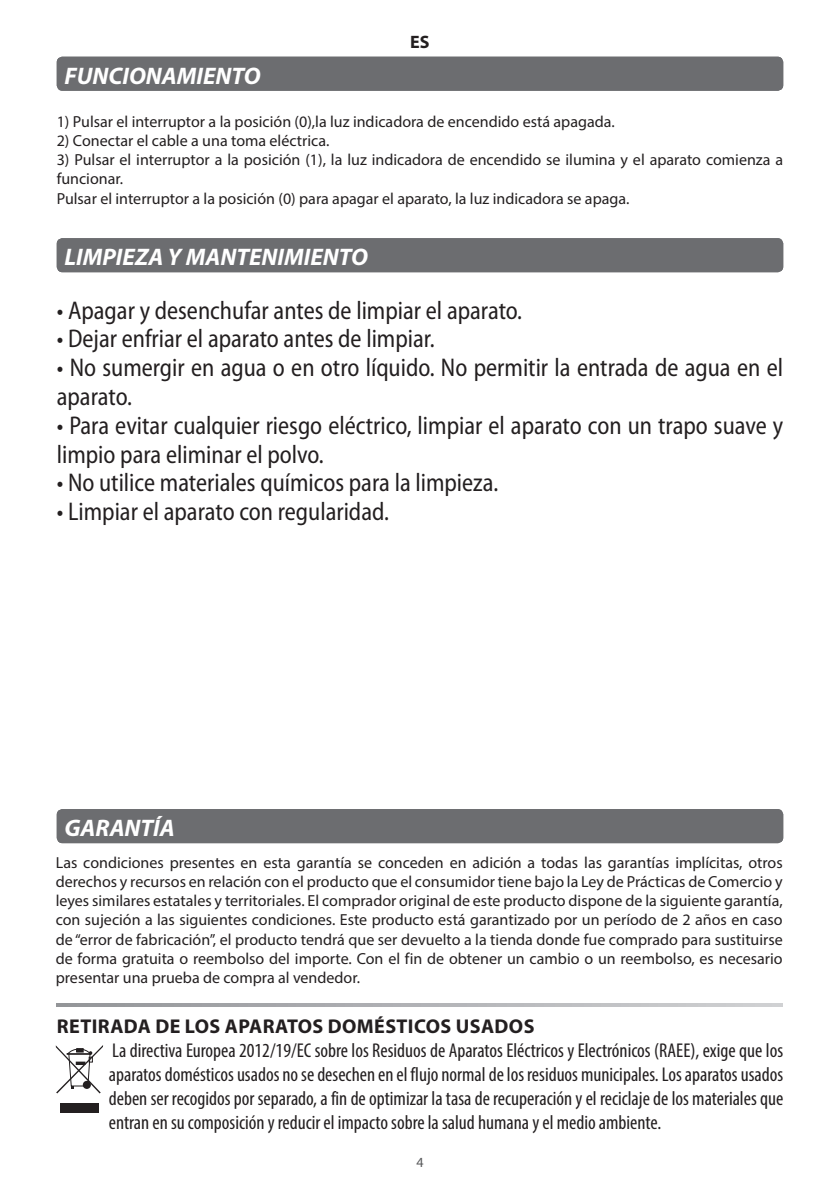
<style>
.page{position:relative;width:840px;height:1191px;background:#fff}
.page>*{position:absolute;margin:0;border:0;box-sizing:border-box;transform-origin:0 0}
.txt1{font:semi-condensed 25.6px/28.8px "Myriad Pro";color:#231f20;scale:.93 1}
.t1{font:italic 700 24px "Myriad Pro";color:#fff}
.txt1-2{font:condensed 20px/24px "Myriad Pro";color:#231f20;text-align:justify}
.txt1-3{font:700 20px "Myriad Pro";letter-spacing:.02em;color:#231f20}
.t2{font:700 18px "Myriad Pro";color:#231f20}
.general{font:16px/19.2px "Myriad Pro";color:#231f20;text-align:justify}
.txt1-4{font:16px/19.2px "Myriad Pro";color:#231f20}
.t3{font:14px "Myriad Pro";color:#57585a}
</style>
<div class="page">
<div style="left:57px;top:238px;width:725px;height:34px;background:#6c6d70;border-radius:6px"></div>
<svg style="left:56px;top:1003px;width:726px;height:3px;background:#b1b2b5"></svg>
<div style="left:57px;top:809px;width:725px;height:34px;background:#6c6d70;border-radius:6px"></div>
<div style="left:57px;top:57px;width:725px;height:34px;background:#6c6d70;border-radius:6px"></div>
<div style="left:60px;top:1103px;width:39px;height:10px;background:#231f20"></div>
<svg style="left:56px;top:1045px;width:47px;height:48px"></svg>
<p class="t2" style="left:410px;top:30px;width:21px">ES</p>
<p class="t1" style="left:64px;top:60px;width:198px">FUNCIONAMIENTO</p>
<p class="txt1-4" style="left:57px;top:112px;width:559px">1) Pulsar el interruptor a la posición (0),la luz indicadora de encendido está apagada.</p>
<p class="txt1-4" style="left:57px;top:131px;width:274px">2) Conectar el cable a una toma eléctrica.</p>
<p class="txt1-4" style="left:57px;top:150px;width:727px">3) Pulsar el interruptor a la posición (1), la luz indicadora de encendido se ilumina y el aparato comienza a funcionar.</p>
<p class="txt1-4" style="left:57px;top:188px;width:574px">Pulsar el interruptor a la posición (0) para apagar el aparato, la luz indicadora se apaga.</p>
<p class="t1" style="left:64px;top:241px;width:305px">LIMPIEZA Y MANTENIMIENTO</p>
<p class="txt1" style="left:57px;top:296px;width:501px">• Apagar y desenchufar antes de limpiar el aparato.</p>
<p class="txt1" style="left:57px;top:325px;width:408px">• Dejar enfriar el aparato antes de limpiar.</p>
<p class="txt1" style="left:57px;top:354px;width:782px">• No sumergir en agua o en otro líquido. No permitir la entrada de agua en el aparato.</p>
<p class="txt1" style="left:57px;top:411px;width:782px">• Para evitar cualquier riesgo eléctrico, limpiar el aparato con un trapo suave y limpio para eliminar el polvo.</p>
<p class="txt1" style="left:57px;top:469px;width:476px">• No utilice materiales químicos para la limpieza.</p>
<p class="txt1" style="left:57px;top:498px;width:358px">• Limpiar el aparato con regularidad.</p>
<p class="t1" style="left:64px;top:812px;width:112px">GARANTÍA</p>
<p class="general" style="left:56px;top:852px;width:728px">Las condiciones presentes en esta garantía se conceden en adición a todas las garantías implícitas, otros derechos y recursos en relación con el producto que el consumidor tiene bajo la Ley de Prácticas de Comercio y leyes similares estatales y territoriales. El comprador original de este producto dispone de la siguiente garantía, con sujeción a las siguientes condiciones. Este producto está garantizado por un período de 2 años en caso de “error de fabricación”, el producto tendrá que ser devuelto a la tienda donde fue comprado para sustituirse de forma gratuita o reembolso del importe. Con el fin de obtener un cambio o un reembolso, es necesario presentar una prueba de compra al vendedor.</p>
<p class="txt1-3" style="left:57px;top:1013px;width:479px">RETIRADA DE LOS APARATOS DOMÉSTICOS USADOS</p>
<p class="txt1-2" style="left:109px;top:1038px;width:675px">La directiva Europea 2012/19/EC sobre los Residuos de Aparatos Eléctricos y Electrónicos (RAEE), exige que los aparatos domésticos usados no se desechen en el flujo normal de los residuos municipales. Los aparatos usados deben ser recogidos por separado, a fin de optimizar la tasa de recuperación y el reciclaje de los materiales que entran en su composición y reducir el impacto sobre la salud humana y el medio ambiente.</p>
<p class="t3" style="left:416px;top:1154px;width:9px">4</p>
</div>
